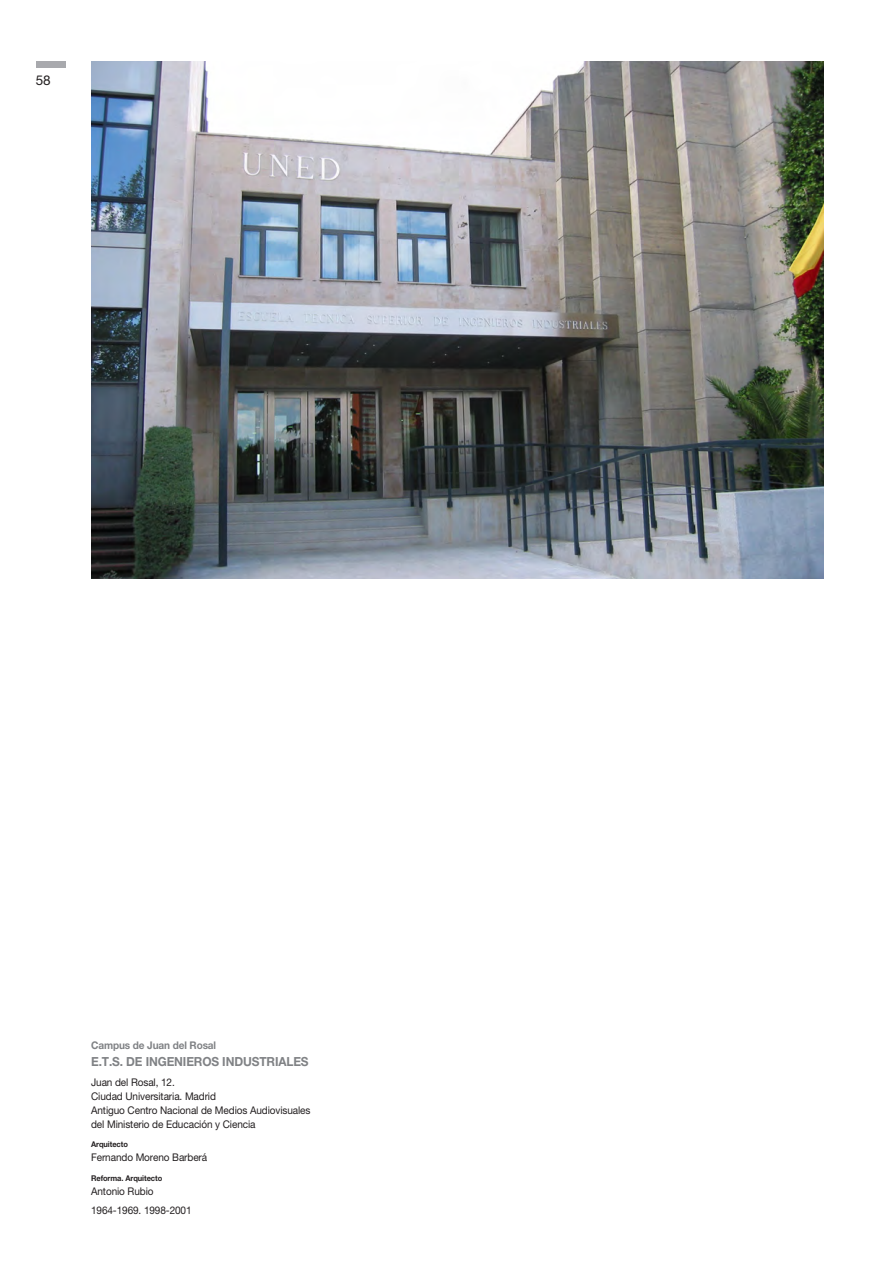
<style>
.page{position:relative;width:876px;height:1267px;background:#fff}
.page>*{position:absolute;margin:0;border:0;box-sizing:border-box;transform-origin:0 0}
.t1{font:13.5px "Helvetica Neue";color:#231f20}
.t2{font:700 12.6px "Helvetica Neue";letter-spacing:-.01em;color:#808285;scale:.95 1}
.t3{font:10.5px/14px "Helvetica Neue";letter-spacing:-.01em;color:#231f20;scale:.95 1}
.t4{font:700 10.5px "Helvetica Neue";letter-spacing:-.01em;color:#808285;scale:.95 1}
.t5{font:700 7.95px "Helvetica Neue";letter-spacing:-.01em;color:#231f20;scale:.95 1}
</style>
<div class="page">
<div style="left:36px;top:61px;width:30px;height:7px;background:#a8a9ad"></div>
<img style="left:91px;top:61px;width:731px;height:517px">
<p class="t1" style="left:36px;top:72px;width:17px">58</p>
<p class="t4" style="left:91px;top:1039px;width:133px">Campus de Juan del Rosal</p>
<p class="t2" style="left:91px;top:1053px;width:230px">E.T.S. DE INGENIEROS INDUSTRIALES</p>
<p class="t3" style="left:91px;top:1074px;width:232px">Juan del Rosal, 12.<br>Ciudad Universitaria. Madrid<br>Antiguo Centro Nacional de Medios Audiovisuales del Ministerio de Educación y Ciencia</p>
<p class="t5" style="left:91px;top:1139px;width:40px">Arquitecto</p>
<p class="t3" style="left:91px;top:1150px;width:124px">Fernando Moreno Barberá</p>
<p class="t5" style="left:91px;top:1172px;width:76px">Reforma. Arquitecto</p>
<p class="t3" style="left:91px;top:1183px;width:67px">Antonio Rubio</p>
<p class="t3" style="left:91px;top:1203px;width:107px">1964-1969. 1998-2001</p>
</div>
